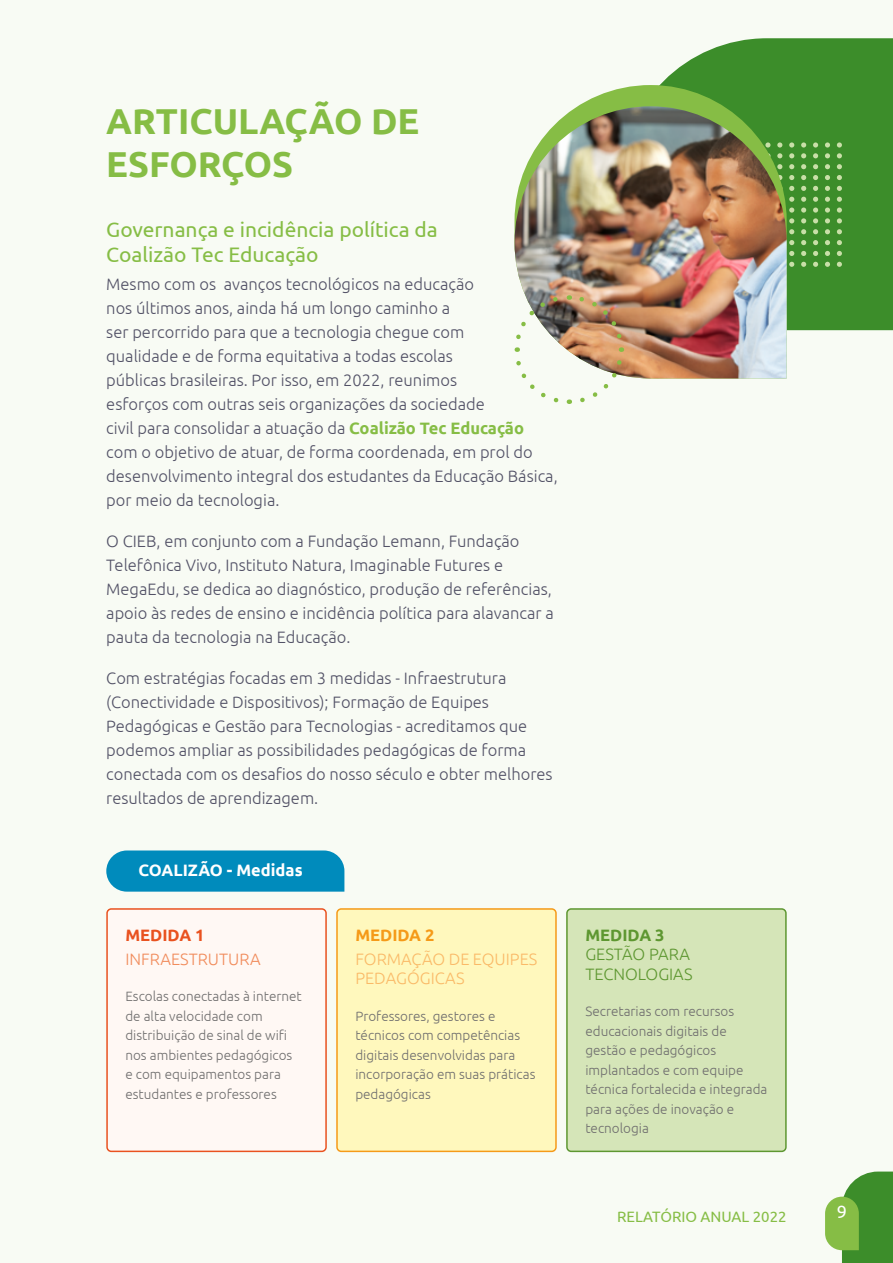
<style>
.page{position:relative;width:893px;height:1263px;background:#f8fbf4}
.page>*{position:absolute;margin:0;border:0;box-sizing:border-box;transform-origin:0 0}
.t1{font:700 36px/43.2px "Ubuntu";color:#86bd45}
.t2{font:21px/25.2px "Ubuntu";color:#86bd45}
.t3{font:18px "Ubuntu";color:#fff}
.t4{font:300 16.5px/24px "Ubuntu";color:#525166}
.t5{font:300 16.5px/19.5px "Ubuntu";color:#faba68}
.t6{font:300 16.5px/19.5px "Ubuntu";color:#5e9731}
.t7{font:700 16.5px "Ubuntu";color:#fff}
.t8{font:300 16.5px "Ubuntu";color:#f18c5c}
.t9{font:700 16.5px "Ubuntu";color:#e9521f}
.t10{font:700 16.5px "Ubuntu";color:#f59a18}
.t11{font:700 16.5px "Ubuntu";color:#5e9731}
.t12{font:15px "Ubuntu";color:#86bd45}
.t13{font:300 13.5px/19.5px "Ubuntu";color:#706f6f}
.s1{font-weight:700;color:#86bd45}
</style>
<div class="page">
<svg style="left:825px;top:1171px;width:68px;height:92px"></svg>
<div style="left:660px;top:38px;width:233px;height:292px;background:#3c8d2a"></div>
<svg style="left:789px;top:142px;width:5px;height:16px"></svg>
<svg style="left:801px;top:142px;width:5px;height:16px"></svg>
<svg style="left:813px;top:142px;width:5px;height:16px"></svg>
<svg style="left:825px;top:142px;width:5px;height:16px"></svg>
<svg style="left:837px;top:142px;width:5px;height:16px"></svg>
<svg style="left:789px;top:164px;width:5px;height:5px"></svg>
<svg style="left:801px;top:164px;width:5px;height:5px"></svg>
<svg style="left:813px;top:164px;width:5px;height:5px"></svg>
<svg style="left:825px;top:164px;width:5px;height:5px"></svg>
<svg style="left:837px;top:164px;width:5px;height:5px"></svg>
<svg style="left:789px;top:175px;width:5px;height:5px"></svg>
<svg style="left:801px;top:175px;width:5px;height:5px"></svg>
<svg style="left:813px;top:175px;width:5px;height:5px"></svg>
<svg style="left:825px;top:175px;width:5px;height:5px"></svg>
<svg style="left:837px;top:175px;width:5px;height:5px"></svg>
<svg style="left:789px;top:186px;width:5px;height:5px"></svg>
<svg style="left:801px;top:186px;width:5px;height:5px"></svg>
<svg style="left:813px;top:186px;width:5px;height:5px"></svg>
<svg style="left:825px;top:186px;width:5px;height:5px"></svg>
<svg style="left:837px;top:186px;width:5px;height:5px"></svg>
<svg style="left:789px;top:197px;width:5px;height:26px"></svg>
<svg style="left:801px;top:197px;width:5px;height:26px"></svg>
<svg style="left:813px;top:197px;width:5px;height:26px"></svg>
<svg style="left:825px;top:197px;width:5px;height:26px"></svg>
<svg style="left:837px;top:197px;width:5px;height:26px"></svg>
<svg style="left:789px;top:229px;width:5px;height:5px"></svg>
<svg style="left:801px;top:229px;width:5px;height:5px"></svg>
<svg style="left:813px;top:229px;width:5px;height:5px"></svg>
<svg style="left:825px;top:229px;width:5px;height:5px"></svg>
<svg style="left:837px;top:229px;width:5px;height:5px"></svg>
<svg style="left:789px;top:240px;width:5px;height:5px"></svg>
<svg style="left:801px;top:240px;width:5px;height:5px"></svg>
<svg style="left:813px;top:240px;width:5px;height:5px"></svg>
<svg style="left:825px;top:240px;width:5px;height:5px"></svg>
<svg style="left:837px;top:240px;width:5px;height:5px"></svg>
<svg style="left:789px;top:251px;width:5px;height:5px"></svg>
<svg style="left:801px;top:251px;width:5px;height:5px"></svg>
<svg style="left:813px;top:251px;width:5px;height:5px"></svg>
<svg style="left:825px;top:251px;width:5px;height:5px"></svg>
<svg style="left:837px;top:251px;width:5px;height:5px"></svg>
<svg style="left:789px;top:262px;width:5px;height:5px"></svg>
<svg style="left:801px;top:262px;width:5px;height:5px"></svg>
<svg style="left:813px;top:262px;width:5px;height:5px"></svg>
<svg style="left:825px;top:262px;width:5px;height:5px"></svg>
<svg style="left:837px;top:262px;width:5px;height:5px"></svg>
<svg style="left:578px;top:85px;width:209px;height:21px;background:#73af4d"></svg>
<img style="left:514px;top:106px;width:273px;height:272px">
<img style="left:514px;top:293px;width:112px;height:111px">
<svg style="left:106px;top:850px;width:238px;height:42px;background:#0c90be"></svg>
<div style="left:107px;top:909px;width:219px;height:242px;background:#fff8f4;border-radius:4px"></div>
<div style="left:106px;top:908px;width:221px;height:244px;border:2px solid #e9521f;border-radius:4px"></div>
<div style="left:337px;top:909px;width:219px;height:242px;background:#fff8bd;border-radius:4px"></div>
<div style="left:336px;top:908px;width:221px;height:244px;border:2px solid #f59a18;border-radius:4px"></div>
<div style="left:567px;top:909px;width:219px;height:242px;background:#d5e5b8;border-radius:4px"></div>
<div style="left:566px;top:908px;width:221px;height:244px;border:2px solid #5e9731;border-radius:4px"></div>
<h1 class="t1" style="left:106px;top:99px;width:315px">ARTICULAÇÃO DE<br>ESFORÇOS</h1>
<p class="t2" style="left:106px;top:216px;width:333px">Governança e incidência política da<br>Coalizão Tec Educação</p>
<p class="t4" style="left:106px;top:272px;width:453px">Mesmo com os avanços tecnológicos na educação<br>nos últimos anos, ainda há um longo caminho a<br>ser percorrido para que a tecnologia chegue com<br>qualidade e de forma equitativa a todas escolas<br>públicas brasileiras. Por isso, em 2022, reunimos<br>esforços com outras seis organizações da sociedade<br>civil para consolidar a atuação da <span class="s1">Coalizão Tec Educação </span>com o objetivo de atuar, de forma coordenada, em prol do desenvolvimento integral dos estudantes da Educação Básica, por meio da tecnologia.</p>
<p class="t4" style="left:106px;top:529px;width:449px">O CIEB, em conjunto com a Fundação Lemann, Fundação Telefônica Vivo, Instituto Natura, Imaginable Futures e MegaEdu, se dedica ao diagnóstico, produção de referências, apoio às redes de ensino e incidência política para alavancar a pauta da tecnologia na Educação.</p>
<p class="t4" style="left:106px;top:666px;width:448px">Com estratégias focadas em 3 medidas - Infraestrutura (Conectividade e Dispositivos); Formação de Equipes Pedagógicas e Gestão para Tecnologias - acreditamos que podemos ampliar as possibilidades pedagógicas de forma conectada com os desafios do nosso século e obter melhores resultados de aprendizagem.</p>
<p class="t7" style="left:139px;top:860px;width:166px">COALIZÃO - Medidas</p>
<p class="t9" style="left:125px;top:925px;width:81px">MEDIDA 1</p>
<p class="t8" style="left:125px;top:949px;width:137px">INFRAESTRUTURA</p>
<p class="t13" style="left:125px;top:986px;width:178px">Escolas conectadas à internet de alta velocidade com distribuição de sinal de wifi nos ambientes pedagógicos e com equipamentos para estudantes e professores</p>
<p class="t10" style="left:355px;top:925px;width:81px">MEDIDA 2</p>
<p class="t5" style="left:355px;top:949px;width:183px">FORMAÇÃO DE EQUIPES<br>PEDAGÓGICAS</p>
<p class="t13" style="left:355px;top:1006px;width:182px">Professores, gestores e técnicos com competências digitais desenvolvidas para incorporação em suas práticas pedagógicas</p>
<p class="t11" style="left:585px;top:925px;width:81px">MEDIDA 3</p>
<p class="t6" style="left:585px;top:944px;width:109px">GESTÃO PARA<br>TECNOLOGIAS</p>
<p class="t13" style="left:585px;top:1001px;width:183px">Secretarias com recursos educacionais digitais de gestão e pedagógicos implantados e com equipe técnica fortalecida e integrada para ações de inovação e tecnologia</p>
<p class="t12" style="left:617px;top:1207px;width:171px">RELATÓRIO ANUAL 2022</p>
<p class="t3" style="left:837px;top:1200px;width:12px">9</p>
</div>
